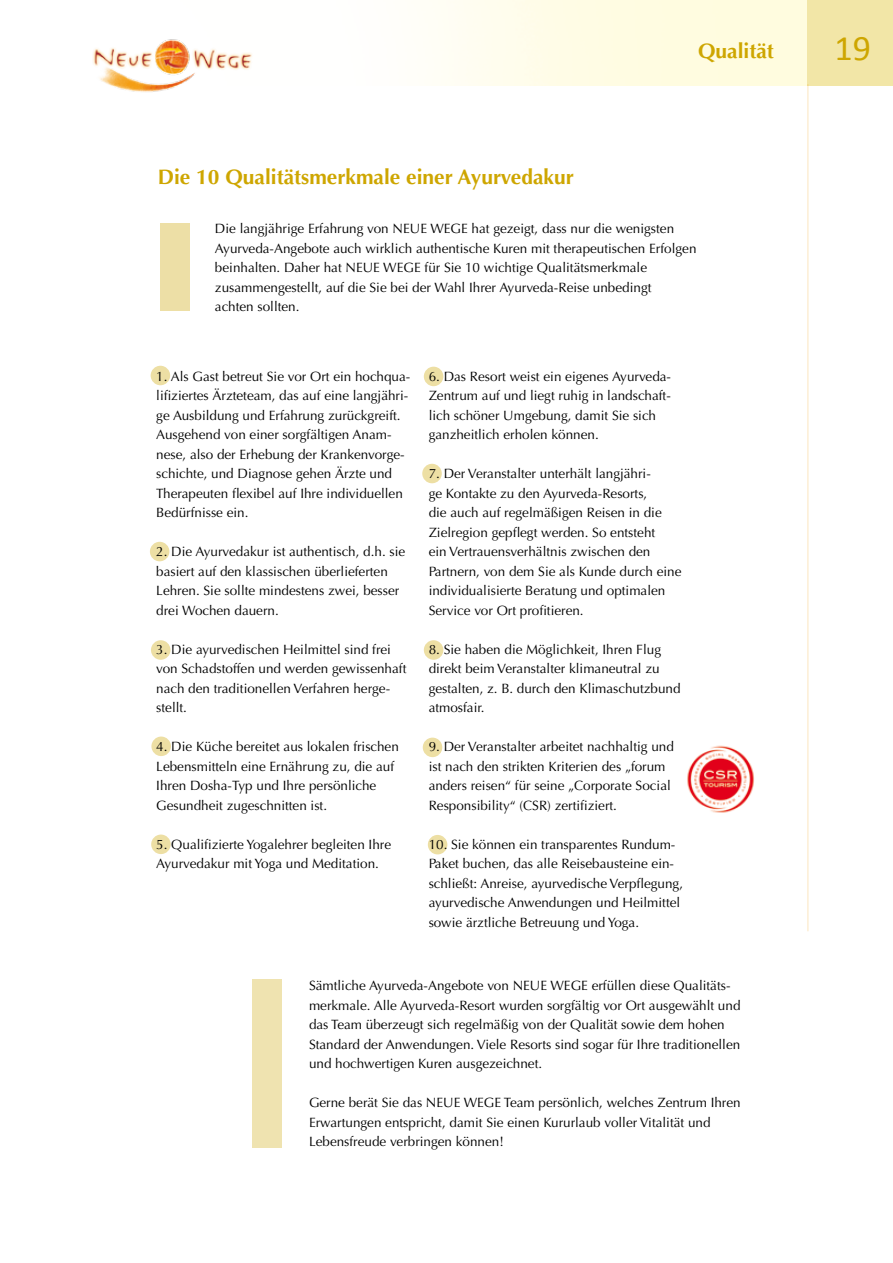
<style>
.page{position:relative;width:893px;height:1263px;background:#fff}
.page>*{position:absolute;margin:0;border:0;box-sizing:border-box;transform-origin:0 0}
.t1{font:36px "Calibri";color:#cea600}
.t2{font:700 21px "Optima";color:#cea600}
.t3{font:13.5px/19.5px "Optima";color:#000}
</style>
<div class="page">
<img style="left:687px;top:745px;width:67px;height:68px">
<div style="left:808px;top:0;width:85px;height:85px;background:#f2e6a7"></div>
<div style="left:252px;top:979px;width:30px;height:168px;background:#efe3b0"></div>
<div style="left:160px;top:223px;width:30px;height:87px;background:#eddfa6"></div>
<div style="left:151px;top:366px;width:19px;height:19px;background:#eddfa4;border-radius:50%"></div>
<div style="left:150px;top:542px;width:19px;height:19px;background:#eddfa4;border-radius:50%"></div>
<div style="left:151px;top:640px;width:19px;height:20px;background:#eddfa4;border-radius:50%"></div>
<svg style="left:151px;top:736px;width:20px;height:20px"></svg>
<svg style="left:151px;top:834px;width:20px;height:20px"></svg>
<div style="left:428px;top:835px;width:19px;height:19px;background:#eddfa4;border-radius:50%"></div>
<div style="left:423px;top:738px;width:19px;height:19px;background:#eddfa4;border-radius:50%"></div>
<div style="left:424px;top:640px;width:19px;height:20px;background:#eddfa4;border-radius:50%"></div>
<div style="left:422px;top:464px;width:20px;height:19px;background:#eddfa4;border-radius:50%"></div>
<div style="left:424px;top:367px;width:19px;height:19px;background:#eddfa4;border-radius:50%"></div>
<hr style="left:808px;top:84px;width:1px;height:847px;background:#f49e00">
<img style="left:92px;top:39px;width:161px;height:53px">
<h2 class="t2" style="left:158px;top:165px;width:418px">Die 10 Qualitätsmerkmale einer Ayurvedakur</h2>
<h2 class="t2" style="left:698px;top:38px;width:77px">Qualität</h2>
<h1 class="t1" style="left:834px;top:26px;width:38px">19</h1>
<p class="t3" style="left:215px;top:219px;width:483px">Die langjährige Erfahrung von NEUE WEGE hat gezeigt, dass nur die wenigsten Ayurveda-Angebote auch wirklich authentische Kuren mit therapeutischen Erfolgen beinhalten. Daher hat NEUE WEGE für Sie 10 wichtige Qualitätsmerkmale zusammengestellt, auf die Sie bei der Wahl Ihrer Ayurveda-Reise unbedingt<br>achten sollten.</p>
<p class="t3" style="left:156px;top:366px;width:256px">1. Als Gast betreut Sie vor Ort ein hochqua&shy;lifiziertes Ärzteteam, das auf eine langjähri&shy;ge Ausbildung und Erfahrung zurückgreift.<br>Ausgehend von einer sorgfältigen Anam&shy;nese, also der Erhebung der Krankenvorge&shy;schichte, und Diagnose gehen Ärzte und Therapeuten flexibel auf Ihre individuellen Bedürfnisse ein.</p>
<p class="t3" style="left:156px;top:542px;width:250px">2. Die Ayurvedakur ist authentisch, d.h. sie basiert auf den klassischen überlieferten Lehren. Sie sollte mindestens zwei, besser drei Wochen dauern.</p>
<p class="t3" style="left:156px;top:639px;width:252px">3. Die ayurvedischen Heilmittel sind frei von Schadstoffen und werden gewissenhaft nach den traditionellen Verfahren herge&shy;stellt.</p>
<p class="t3" style="left:156px;top:737px;width:244px">4. Die Küche bereitet aus lokalen frischen Lebensmitteln eine Ernährung zu, die auf Ihren Dosha-Typ und Ihre persönliche Gesundheit zugeschnitten ist.</p>
<p class="t3" style="left:156px;top:834px;width:236px">5. Qualifizierte Yogalehrer begleiten Ihre<br>Ayurvedakur mit Yoga und Meditation.</p>
<p class="t3" style="left:429px;top:366px;width:244px">6. Das Resort weist ein eigenes Ayurveda-Zentrum auf und liegt ruhig in landschaft&shy;lich schöner Umgebung, damit Sie sich ganzheitlich erholen können.</p>
<p class="t3" style="left:429px;top:464px;width:254px">7. Der Veranstalter unterhält langjähri-<br>ge Kontakte zu den Ayurveda-Resorts,<br>die auch auf regelmäßigen Reisen in die Zielregion gepflegt werden. So entsteht<br>ein Vertrauensverhältnis zwischen den Partnern, von dem Sie als Kunde durch eine individualisierte Beratung und optimalen Service vor Ort profitieren.</p>
<p class="t3" style="left:429px;top:639px;width:253px">8. Sie haben die Möglichkeit, Ihren Flug direkt beim Veranstalter klimaneutral zu gestalten, z. B. durch den Klimaschutzbund atmosfair.</p>
<p class="t3" style="left:429px;top:737px;width:247px">9. Der Veranstalter arbeitet nachhaltig und ist nach den strikten Kriterien des „forum anders reisen“ für seine „Corporate Social Responsibility“ (CSR) zertifiziert.</p>
<p class="t3" style="left:429px;top:834px;width:256px">10. Sie können ein transparentes Rundum-Paket buchen, das alle Reisebausteine ein&shy;schließt: Anreise, ayurvedische Verpflegung, ayurvedische Anwendungen und Heilmittel sowie ärztliche Betreuung und Yoga.</p>
<p class="t3" style="left:309px;top:976px;width:433px">Sämtliche Ayurveda-Angebote von NEUE WEGE erfüllen diese Qualitäts&shy;merkmale. Alle Ayurveda-Resort wurden sorgfältig vor Ort ausgewählt und das Team überzeugt sich regelmäßig von der Qualität sowie dem hohen Standard der Anwendungen. Viele Resorts sind sogar für Ihre traditionellen und hochwertigen Kuren ausgezeichnet.</p>
<p class="t3" style="left:309px;top:1093px;width:433px">Gerne berät Sie das NEUE WEGE Team persönlich, welches Zentrum Ihren<br>Erwartungen entspricht, damit Sie einen Kururlaub voller Vitalität und<br>Lebensfreude verbringen können!</p>
</div>
